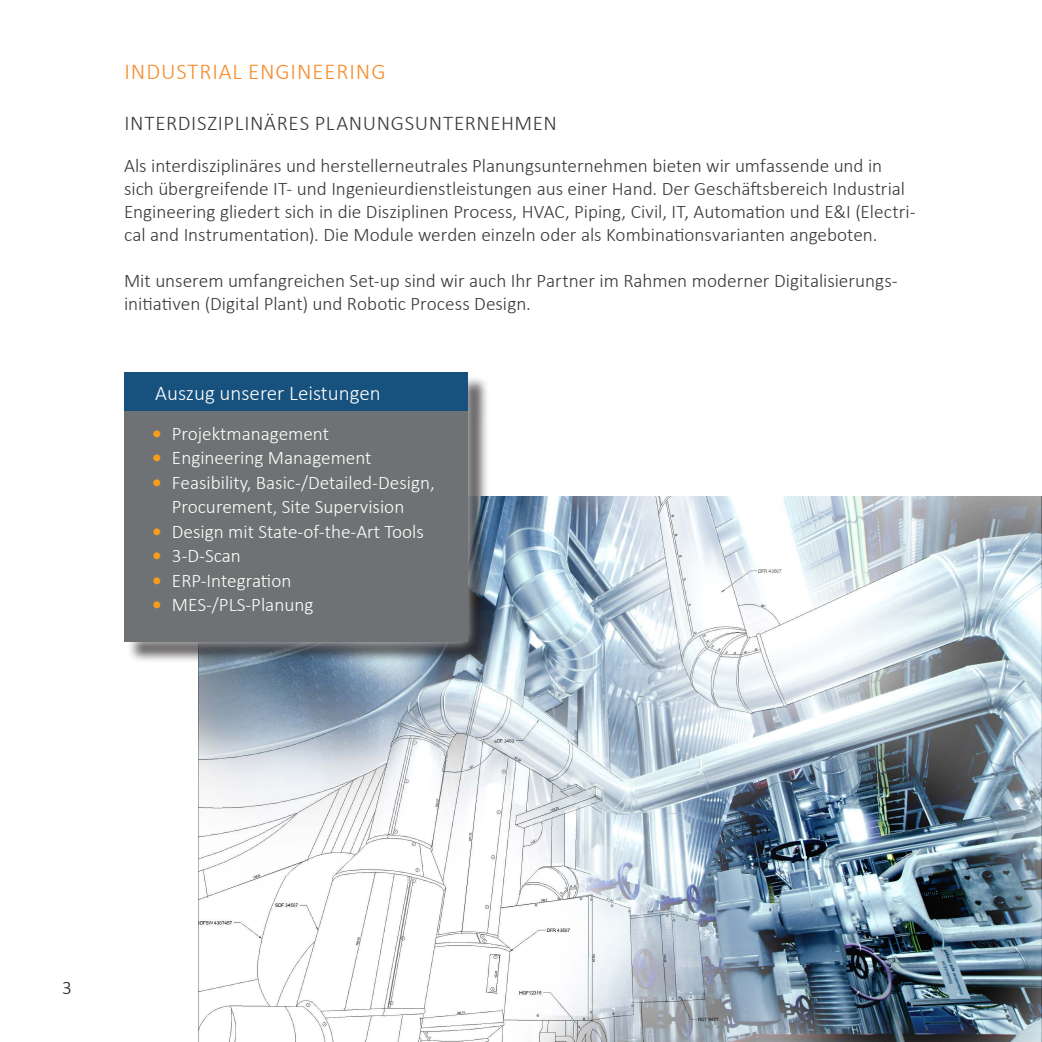
<style>
.page{position:relative;width:1042px;height:1042px;background:#fff}
.page>*{position:absolute;margin:0;border:0;box-sizing:border-box;transform-origin:0 0}
.Brotschrift{font:300 22.75px "Calibri";letter-spacing:.04em;color:#f68c2b}
.Brotschrift-2{font:300 21px "Calibri";letter-spacing:.025em;color:#36393c}
.Brotschrift-3{font:300 21px "Calibri";color:#fff}
.Brotschrift-4{font:300 19.25px/23.1px "Calibri";color:#36393c}
.t1{font:300 19.25px/24.5px "Calibri";color:#fffefa;text-align:center}
.t2{font:300 19.25px "Calibri";color:#231f20}
.s1{font-weight:700;color:#f89c1c}
</style>
<div class="page">
<img style="left:198px;top:496px;width:844px;height:546px">
<div style="left:127px;top:375px;width:363px;height:288px;background:#231f20;opacity:.75"></div>
<div style="left:113px;top:361px;width:366px;height:292px;background:#fff;opacity:.75"></div>
<div style="left:124px;top:372px;width:344px;height:270px;background:#6f7274"></div>
<div style="left:124px;top:372px;width:344px;height:39px;background:#17527f"></div>
<p class="Brotschrift" style="left:124px;top:57px;width:263px">INDUSTRIAL ENGINEERING</p>
<p class="Brotschrift-2" style="left:124px;top:109px;width:434px">INTERDISZIPLINÄRES PLANUNGSUNTERNEHMEN</p>
<p class="Brotschrift-4" style="left:124px;top:153px;width:793px">Als interdisziplinäres und herstellerneutrales Planungsunternehmen bieten wir umfassende und in sich übergreifende IT- und Ingenieurdienstleistungen aus einer Hand. Der Geschäftsbereich Industrial Engineering gliedert sich in die Disziplinen Process, HVAC, Piping, Civil, IT, Automation und E&amp;I (Electri&shy;cal and Instrumentation). Die Module werden einzeln oder als Kombinationsvarianten angeboten.</p>
<p class="Brotschrift-4" style="left:124px;top:269px;width:775px">Mit unserem umfangreichen Set-up sind wir auch Ihr Partner im Rahmen moderner Digitalisierungs-</p>
<p class="Brotschrift-4" style="left:124px;top:292px;width:408px">initiativen (Digital Plant) und Robotic Process Design.</p>
<p class="Brotschrift-3" style="left:155px;top:380px;width:227px">Auszug unserer Leistungen</p>
<p class="t1" style="left:152px;top:421px;width:179px"><span class="s1">•</span> Projektmanagement</p>
<p class="t1" style="left:152px;top:445px;width:221px"><span class="s1">•</span> Engineering Management</p>
<p class="t1" style="left:152px;top:470px;width:284px"><span class="s1">•</span> Feasibility, Basic-/Detailed-Design,<br>Procurement, Site Supervision</p>
<p class="t1" style="left:152px;top:519px;width:273px"><span class="s1">•</span> Design mit State-of-the-Art Tools</p>
<p class="t1" style="left:152px;top:543px;width:90px"><span class="s1">•</span> 3-D-Scan</p>
<p class="t1" style="left:152px;top:568px;width:141px"><span class="s1">•</span> ERP-Integration</p>
<p class="t1" style="left:152px;top:592px;width:163px"><span class="s1">•</span> MES-/PLS-Planung</p>
<p class="t2" style="left:62px;top:976px;width:11px">3</p>
</div>
